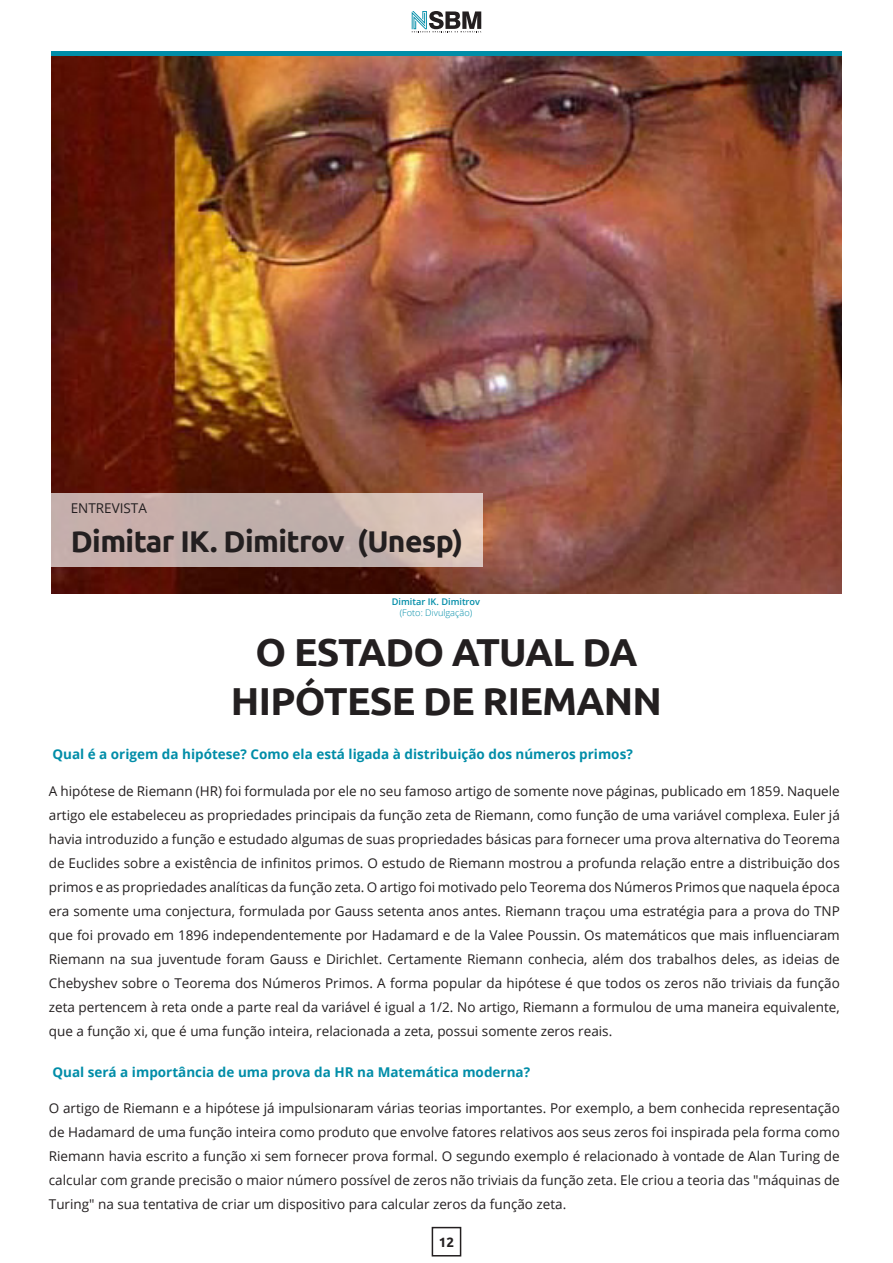
<style>
.page{position:relative;width:893px;height:1263px;background:#fff}
.page>*{position:absolute;margin:0;border:0;box-sizing:border-box;transform-origin:0 0}
.TITULO_26_uppercase{font:700 39px "Ubuntu";letter-spacing:-.02em;color:#231f20}
.Titulo_20_Normal_Cas{font:700 30px "Ubuntu";letter-spacing:-.02em;color:#231f20}
.t1{font:13.5px/24px "Open Sans";color:#231f20;text-align:justify}
.Entrevista_verde{font:700 13.5px "Open Sans";color:#008da8}
.t2{font:700 13.5px "Ubuntu";color:#231f20}
.Foto_txt{font:600 9.15px/10.9px "Open Sans";color:#008da8;text-align:center}
.s1{font-weight:300}
</style>
<div class="page">
<img style="left:51px;top:55px;width:791px;height:538px">
<div style="left:432px;top:1227px;width:29px;height:29px;border:2px solid #231f20"></div>
<hr style="left:51px;top:51px;width:791px;height:4px;background:#008da8">
<svg style="left:51px;top:493px;width:432px;height:74px;background:#c8b4ae"></svg>
<svg style="left:412px;top:11px;width:69px;height:21px"></svg>
<p class="t1" style="left:71px;top:496px;width:78px">ENTREVISTA</p>
<p class="Titulo_20_Normal_Cas" style="left:71px;top:523px;width:394px">Dimitar IK. Dimitrov (Unesp)</p>
<p class="Foto_txt" style="left:392px;top:596px;width:90px">Dimitar IK. Dimitrov <span class="s1">(Foto: Divulgação)</span></p>
<p class="TITULO_26_uppercase" style="left:255px;top:628px;width:384px">O ESTADO ATUAL DA</p>
<p class="TITULO_26_uppercase" style="left:231px;top:678px;width:432px">HIPÓTESE DE RIEMANN</p>
<p class="Entrevista_verde" style="left:52px;top:744px;width:582px">Qual é a origem da hipótese? Como ela está ligada à distribuição dos números primos?</p>
<p class="t1" style="left:49px;top:778px;width:792px">A hipótese de Riemann (HR) foi formulada por ele no seu famoso artigo de somente nove páginas, publicado em 1859. Naquele artigo ele estabeleceu as propriedades principais da função zeta de Riemann, como função de uma variável complexa. Euler já havia introduzido a função e estudado algumas de suas propriedades básicas para fornecer uma prova alternativa do Teorema de Euclides sobre a existência de infinitos primos. O estudo de Riemann mostrou a profunda relação entre a distribuição dos primos e as propriedades analíticas da função zeta. O artigo foi motivado pelo Teorema dos Números Primos que naquela época era somente uma conjectura, formulada por Gauss setenta anos antes. Riemann traçou uma estratégia para a prova do TNP que foi provado em 1896 independentemente por Hadamard e de la Valee Poussin. Os matemáticos que mais influenciaram Riemann na sua juventude foram Gauss e Dirichlet. Certamente Riemann conhecia, além dos trabalhos deles, as ideias de Chebyshev sobre o Teorema dos Números Primos. A forma popular da hipótese é que todos os zeros não triviais da função zeta pertencem à reta onde a parte real da variável é igual a 1/2. No artigo, Riemann a formulou de uma maneira equivalente, que a função xi, que é uma função inteira, relacionada a zeta, possui somente zeros reais.</p>
<p class="Entrevista_verde" style="left:52px;top:1062px;width:479px">Qual será a importância de uma prova da HR na Matemática moderna?</p>
<p class="t1" style="left:49px;top:1096px;width:792px">O artigo de Riemann e a hipótese já impulsionaram várias teorias importantes. Por exemplo, a bem conhecida representação de Hadamard de uma função inteira como produto que envolve fatores relativos aos seus zeros foi inspirada pela forma como Riemann havia escrito a função xi sem fornecer prova formal. O segundo exemplo é relacionado à vontade de Alan Turing de calcular com grande precisão o maior número possível de zeros não triviais da função zeta. Ele criou a teoria das "máquinas de Turing" na sua tentativa de criar um dispositivo para calcular zeros da função zeta.</p>
<p class="t2" style="left:439px;top:1233px;width:17px">12</p>
</div>
